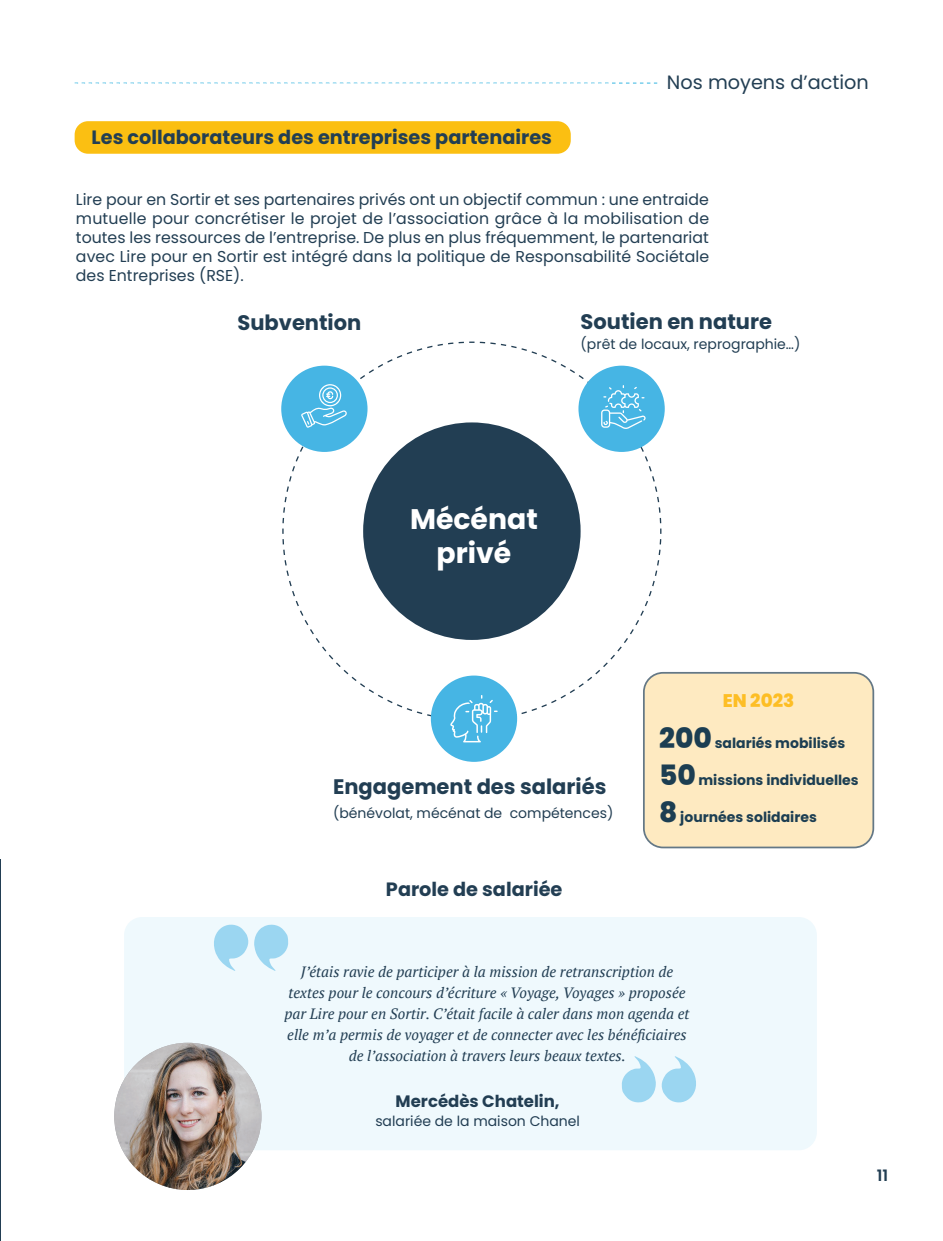
<style>
.page{position:relative;width:943px;height:1241px;background:#fff}
.page>*{position:absolute;margin:0;border:0;box-sizing:border-box;transform-origin:0 0}
.t1{font:700 28.35px/33.9px "Poppins";color:#fff;text-align:center}
.t2{font:700 21px "Poppins";color:#223e53}
.t3{font:700 19.25px "Poppins";color:#223e53}
.t4{font:19.25px "Poppins";color:#223e53}
.t5{font:800 18.2px "Poppins";color:#fdbe25}
.t6{font:700 16.45px "Poppins";color:#223e53}
.t7{font:15.75px/18.9px "Poppins";letter-spacing:.005em;color:#223e53;text-align:justify}
.t8{font:600 15.75px "Poppins";color:#223e53}
.t9{font:italic 14.88px/21px "PT Serif";color:#223e53;text-align:center}
.t10{font:14px "Poppins";color:#223e53}
.t11{font:700 14px "Poppins";color:#1c3e52}
.s1{font-weight:800;font-size:28px}
</style>
<div class="page">
<svg style="left:281px;top:341px;width:381px;height:194px"></svg>
<div style="left:431px;top:675px;width:86px;height:86px;background:#46b5e4;border-radius:50%"></div>
<div style="left:124px;top:916px;width:692px;height:234px;background:#eff9fd;border-radius:18px"></div>
<div style="left:644px;top:672px;width:229px;height:175px;background:#feeac1;border-radius:19px"></div>
<div style="left:643px;top:671px;width:231px;height:177px;border:2px solid #223e53;border-radius:19px"></div>
<svg style="left:621px;top:1056px;width:75px;height:46px"></svg>
<svg style="left:214px;top:924px;width:74px;height:46px"></svg>
<svg style="left:74px;top:83px;width:583px;height:1px"></svg>
<img style="left:114px;top:1042px;width:147px;height:147px;border-radius:74px">
<svg style="left:476px;top:341px;width:186px;height:183px"></svg>
<svg style="left:282px;top:341px;width:183px;height:186px"></svg>
<div style="left:75px;top:121px;width:495px;height:33px;background:#fbbf12;border-radius:13px"></div>
<svg style="left:282px;top:535px;width:380px;height:207px"></svg>
<p class="t3" style="left:92px;top:126px;width:462px">Les collaborateurs des entreprises partenaires</p>
<p class="t4" style="left:667px;top:71px;width:203px">Nos moyens d’action</p>
<p class="t7" style="left:76px;top:190px;width:634px">Lire pour en Sortir et ses partenaires privés ont un objectif commun : une entraide mutuelle pour concrétiser le projet de l’association grâce à la mobilisation de toutes les ressources de l’entreprise. De plus en plus fréquemment, le partenariat avec Lire pour en Sortir est intégré dans la politique de Responsabilité Sociétale des Entreprises (RSE).</p>
<h2 class="t2" style="left:237px;top:310px;width:125px">Subvention</h2>
<h2 class="t2" style="left:580px;top:310px;width:193px">Soutien en nature</h2>
<p class="t10" style="left:580px;top:336px;width:221px">(prêt de locaux, reprographie…)</p>
<h1 class="t1" style="left:410px;top:502px;width:129px">Mécénat privé</h1>
<h2 class="t2" style="left:333px;top:774px;width:275px">Engagement des salariés</h2>
<p class="t10" style="left:333px;top:805px;width:282px">(bénévolat, mécénat de compétences)</p>
<p class="t3" style="left:386px;top:877px;width:178px">Parole de salariée</p>
<p class="t5" style="left:723px;top:690px;width:73px">EN 2023</p>
<p class="t11" style="left:659px;top:735px;width:188px"><span class="s1">200</span> salariés mobilisés</p>
<p class="t11" style="left:659px;top:772px;width:201px"><span class="s1">50</span> missions individuelles</p>
<p class="t11" style="left:659px;top:808px;width:159px"><span class="s1">8</span> journées solidaires</p>
<p class="t9" style="left:284px;top:961px;width:406px">J’étais ravie de participer à la mission de retranscription de textes pour le concours d’écriture « Voyage, Voyages » proposée par Lire pour en Sortir. C’était facile à caler dans mon agenda et elle m’a permis de voyager et de connecter avec les bénéficiaires de l’association à travers leurs beaux textes.</p>
<p class="t6" style="left:395px;top:1090px;width:166px">Mercédès Chatelin,</p>
<p class="t10" style="left:375px;top:1112px;width:206px">salariée de la maison Chanel</p>
<p class="t8" style="left:876px;top:1165px;width:13px">11</p>
</div>
